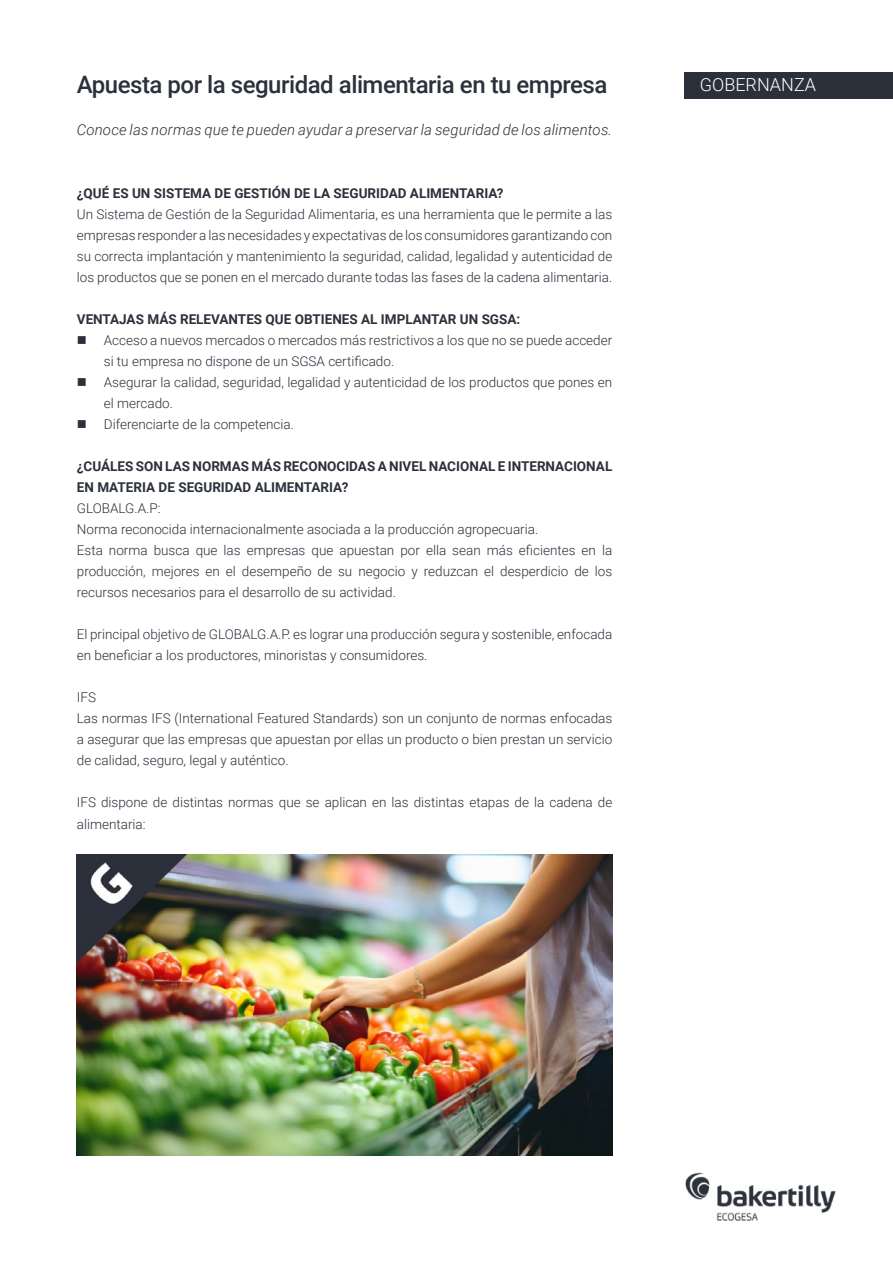
<style>
.page{position:relative;width:893px;height:1263px;background:#fff}
.page>*{position:absolute;margin:0;border:0;box-sizing:border-box;transform-origin:0 0}
.t1{font:500 24px "Roboto";letter-spacing:-.02em;color:#2b303a}
.t2{font:300 18px "Roboto";color:#fff}
.t3{font:italic 300 15px "Roboto";letter-spacing:.01em;color:#2b303a}
.t4{font:300 13.5px/21px "Roboto";color:#2b303a}
.t5{font:700 13.5px/21px "Roboto";color:#2b303a}
</style>
<div class="page">
<img style="left:685px;top:1172px;width:151px;height:49px">
<img style="left:77px;top:854px;width:536px;height:302px">
<div style="left:684px;top:72px;width:209px;height:26px;background:#2b303a"></div>
<h1 class="t1" style="left:77px;top:68px;width:532px">Apuesta por la seguridad alimentaria en tu empresa</h1>
<p class="t3" style="left:77px;top:119px;width:537px">Conoce las normas que te pueden ayudar a preservar la seguridad de los alimentos.</p>
<p class="t5" style="left:77px;top:182px;width:428px">¿QUÉ ES UN SISTEMA DE GESTIÓN DE LA SEGURIDAD ALIMENTARIA?</p>
<p class="t4" style="left:77px;top:203px;width:537px;text-align:justify">Un Sistema de Gestión de la Seguridad Alimentaria, es una herramienta que le permite a las empresas responder a las necesidades y expectativas de los consumidores garantizando con su correcta implantación y mantenimiento la seguridad, calidad, legalidad y autenticidad de los productos que se ponen en el mercado durante todas las fases de la cadena alimentaria.</p>
<p class="t5" style="left:77px;top:309px;width:445px">VENTAJAS MÁS RELEVANTES QUE OBTIENES AL IMPLANTAR UN SGSA:</p>
<p class="t4" style="left:104px;top:330px;width:510px">Acceso a nuevos mercados o mercados más restrictivos a los que no se puede acceder si tu empresa no dispone de un SGSA certificado.<br>Asegurar la calidad, seguridad, legalidad y autenticidad de los productos que pones en el mercado.<br>Diferenciarte de la competencia.</p>
<p class="t5" style="left:77px;top:456px;width:537px">¿CUÁLES SON LAS NORMAS MÁS RECONOCIDAS A NIVEL NACIONAL E INTERNACIONAL<br>EN MATERIA DE SEGURIDAD ALIMENTARIA?</p>
<p class="t4" style="left:77px;top:498px;width:537px">GLOBALG.A.P:<br>Norma reconocida internacionalmente asociada a la producción agropecuaria.<br>Esta norma busca que las empresas que apuestan por ella sean más eficientes en la producción, mejores en el desempeño de su negocio y reduzcan el desperdicio de los recursos necesarios para el desarrollo de su actividad.</p>
<p class="t4" style="left:77px;top:624px;width:537px">El principal objetivo de GLOBALG.A.P. es lograr una producción segura y sostenible, enfocada en beneficiar a los productores, minoristas y consumidores.</p>
<p class="t4" style="left:77px;top:687px;width:537px">IFS<br>Las normas IFS (International Featured Standards) son un conjunto de normas enfocadas a asegurar que las empresas que apuestan por ellas un producto o bien prestan un servicio de calidad, seguro, legal y auténtico.</p>
<p class="t4" style="left:77px;top:792px;width:537px">IFS dispone de distintas normas que se aplican en las distintas etapas de la cadena de alimentaria:</p>
<h2 class="t2" style="left:700px;top:72px;width:118px">GOBERNANZA</h2>
</div>
